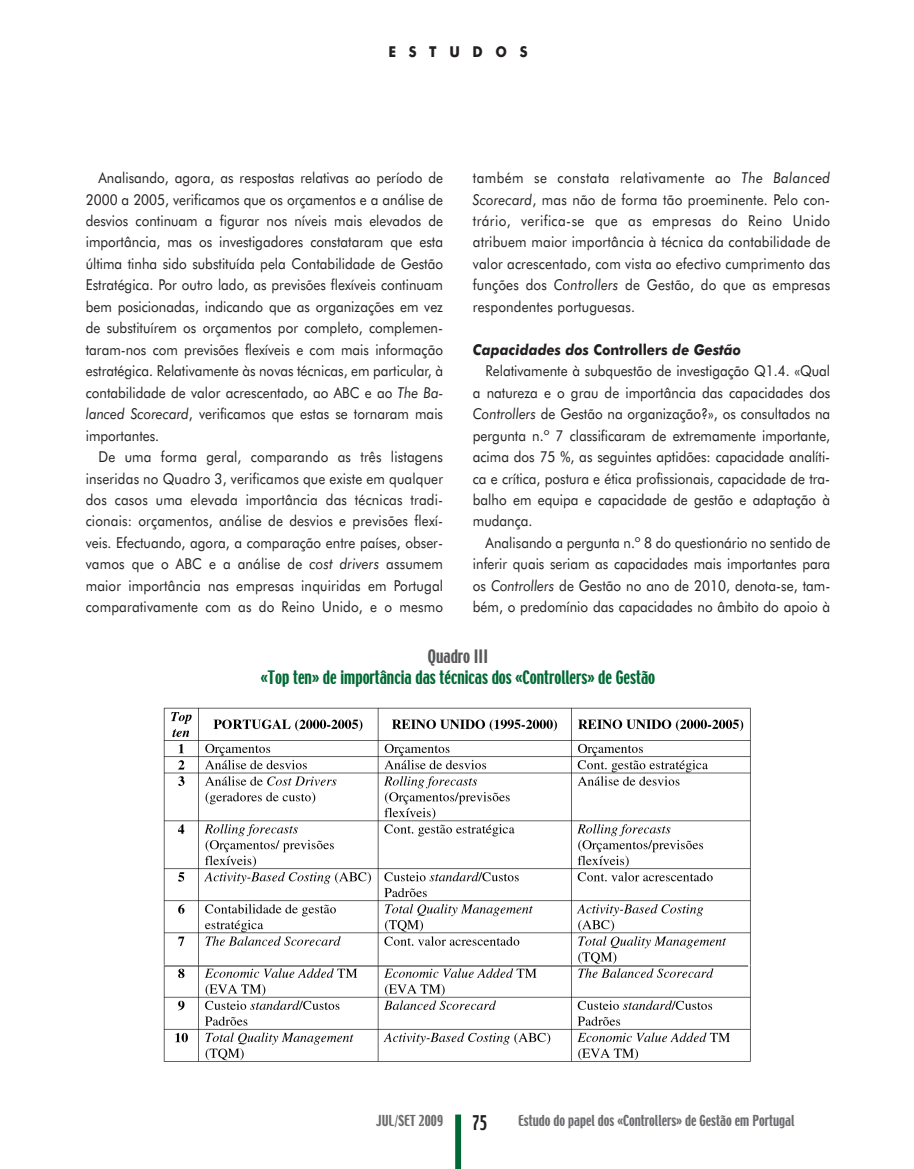
<style>
.page{position:relative;width:914px;height:1169px;background:#fff}
.page>*{position:absolute;margin:0;border:0;box-sizing:border-box;transform-origin:0 0}
.t1{font:18px "Techno";color:#231f20;scale:.8 1}
.t2{font:16.5px "Techno";color:#006933;scale:.9 1}
.t3{font:16.5px "Techno";color:#57585a;scale:.9 1}
.t4{font:15px/21.5px "Futura BT";color:#231f20;text-align:justify;scale:.9 1}
.t5{font:italic 700 15px "Futura BT";color:#231f20;scale:.9 1}
.t6{font:700 15px "Futura BT";letter-spacing:.94em;color:#231f20;scale:.9 1}
.t7{font:13.5px "Techno";color:#6c6d70;scale:.9 1}
.s1{font-style:italic}
.s2{font-style:normal}
</style>
<div class="page">
<svg style="left:163px;top:707px;width:588px;height:461px"></svg>
<p class="t6" style="left:388px;top:45px;width:156px">ESTUDOS</p>
<p class="t4" style="left:86px;top:168px;width:398px;text-indent:13px">Analisando, agora, as respostas relativas ao período de 2000 a 2005, verificamos que os orçamentos e a análise de desvios continuam a figurar nos níveis mais elevados de importância, mas os investigadores constataram que esta última tinha sido substituída pela Contabilidade de Gestão Estratégica. Por outro lado, as previsões flexíveis continuam bem posicionadas, indicando que as organizações em vez de substituírem os orçamentos por completo, complemen&shy;taram-nos com previsões flexíveis e com mais informação estratégica. Relativamente às novas técnicas, em particular, à contabilidade de valor acrescentado, ao ABC e ao <span class="s1">The Ba&shy;lanced Scorecard</span>, verificamos que estas se tornaram mais importantes.</p>
<p class="t4" style="left:86px;top:447px;width:398px;text-indent:13px">De uma forma geral, comparando as três listagens inseridas no Quadro 3, verificamos que existe em qualquer dos casos uma elevada importância das técnicas tradi&shy;cionais: orçamentos, análise de desvios e previsões flexí&shy;veis. Efectuando, agora, a comparação entre países, obser&shy;vamos que o ABC e a análise de <span class="s1">cost drivers</span> assumem maior importância nas empresas inquiridas em Portugal comparativamente com as do Reino Unido, e o mesmo</p>
<p class="t4" style="left:473px;top:168px;width:398px">também se constata relativamente ao <span class="s1">The Balanced Scorecard</span>, mas não de forma tão proeminente. Pelo con&shy;trário, verifica-se que as empresas do Reino Unido atribuem maior importância à técnica da contabilidade de valor acrescentado, com vista ao efectivo cumprimento das funções dos <span class="s1">Controllers</span> de Gestão, do que as empresas respondentes portuguesas.</p>
<p class="t5" style="left:473px;top:343px;width:299px">Capacidades dos <span class="s2">Controllers</span> de Gestão</p>
<p class="t4" style="left:485px;top:361px;width:384px">Relativamente à subquestão de investigação Q1.4. «Qual</p>
<p class="t4" style="left:473px;top:383px;width:398px">a natureza e o grau de importância das capacidades dos</p>
<p class="t4" style="left:473px;top:404px;width:398px"><span class="s1">Controllers</span> de Gestão na organização?», os consultados na</p>
<p class="t4" style="left:473px;top:426px;width:398px">pergunta n.º 7 classificaram de extremamente importante,</p>
<p class="t4" style="left:473px;top:447px;width:398px">acima dos 75 %, as seguintes aptidões: capacidade analíti-</p>
<p class="t4" style="left:473px;top:469px;width:398px">ca e crítica, postura e ética profissionais, capacidade de tra-</p>
<p class="t4" style="left:473px;top:490px;width:398px">balho em equipa e capacidade de gestão e adaptação à</p>
<p class="t4" style="left:473px;top:511px;width:68px">mudança.</p>
<p class="t4" style="left:485px;top:533px;width:384px">Analisando a pergunta n.º 8 do questionário no sentido de</p>
<p class="t4" style="left:473px;top:554px;width:398px">inferir quais seriam as capacidades mais importantes para</p>
<p class="t4" style="left:473px;top:576px;width:398px">os <span class="s1">Controllers</span> de Gestão no ano de 2010, denota-se, tam-</p>
<p class="t4" style="left:473px;top:597px;width:398px">bém, o predomínio das capacidades no âmbito do apoio à</p>
<p class="t3" style="left:428px;top:649px;width:68px">Quadro III</p>
<p class="t2" style="left:261px;top:670px;width:439px">«Top ten» de importância das técnicas dos «Controllers» de Gestão</p>
<p class="t7" style="left:376px;top:1114px;width:76px">JUL/SET 2009</p>
<p class="t1" style="left:473px;top:1114px;width:19px">75</p>
<p class="t7" style="left:518px;top:1114px;width:308px">Estudo do papel dos «Controllers» de Gestão em Portugal</p>
</div>
